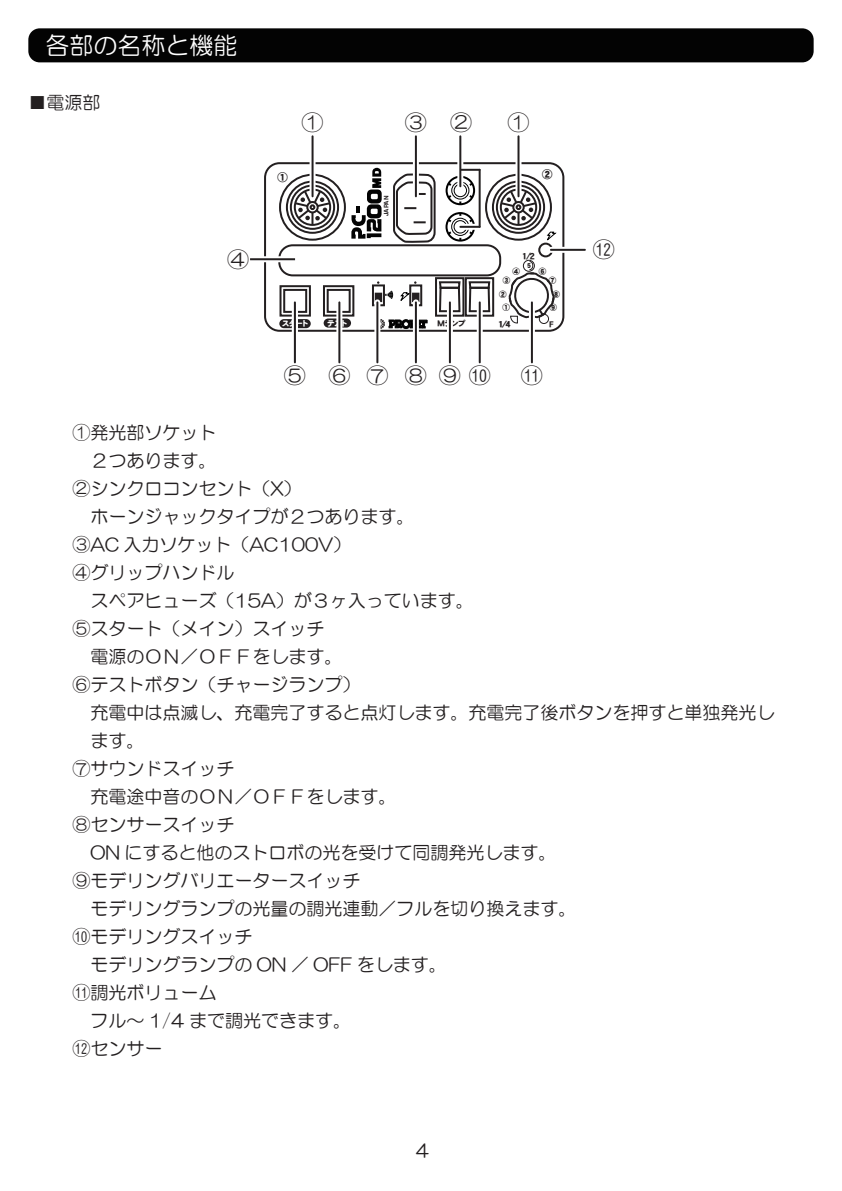
<style>
.page{position:relative;width:842px;height:1191px;background:#fff}
.page>*{position:absolute;margin:0;border:0;box-sizing:border-box;transform-origin:0 0}
.t1{font:24px "HG Maru Gothic MPRO";color:#fff}
.t2{font:20.8px "HG Maru Gothic MPRO";color:#231f20;scale:1.05 1}
.t3{font:18px "HG Maru Gothic MPRO";color:#231f20}
.t4{font:10.4px "HGP Heisei Kakugothictai W9";color:#231f20}
.t5{font:8px "HGP Heisei Kakugothictai W9";color:#231f20;scale:1.34 1}
.t6{font:8px "HGP Heisei Kakugothictai W9";color:#231f20;scale:1.24 1}
.t7{font:7.4px/13px "HGP Heisei Kakugothictai W9";color:#231f20;text-align:center}
.t8{font:7.4px "HGP Heisei Kakugothictai W9";color:#fff}
.t9{font:7.4px "HGP Heisei Kakugothictai W9";color:#231f20;scale:1.06 1}
.t10{font:7.4px "HGP Heisei Kakugothictai W9";color:#231f20;scale:1.25 1}
.t11{font:700 6.2px "Swiss 721 BT";color:#231f20}
</style>
<div class="page">
<div style="left:28px;top:28px;width:786px;height:34px;background:#030303;border-radius:11px"></div>
<div style="left:264px;top:162px;width:300px;height:170px;border:2px solid #231f20;border-radius:14px"></div>
<div style="left:278px;top:244px;width:223px;height:32px;border:2px solid #231f20;border-radius:13px"></div>
<div style="left:409px;top:284px;width:13px;height:22px;border:2px solid #231f20"></div>
<svg style="left:412px;top:293px;width:7px;height:9px"></svg>
<div style="left:372px;top:284px;width:13px;height:22px;border:2px solid #231f20"></div>
<svg style="left:375px;top:293px;width:7px;height:9px"></svg>
<div style="left:279px;top:285px;width:32px;height:31px;border:2px solid #231f20"></div>
<div style="left:283px;top:289px;width:24px;height:24px;border:2px solid #231f20"></div>
<div style="left:327px;top:289px;width:24px;height:24px;border:2px solid #231f20"></div>
<div style="left:323px;top:285px;width:31px;height:31px;border:2px solid #231f20"></div>
<div style="left:279px;top:174px;width:67px;height:67px;border:2px solid #231f20;border-radius:50%"></div>
<div style="left:286px;top:181px;width:53px;height:53px;border:2px solid #231f20;border-radius:50%"></div>
<div style="left:290px;top:185px;width:45px;height:45px;border:2px solid #231f20;border-radius:50%"></div>
<div style="left:294px;top:188px;width:37px;height:38px;border:2px solid #231f20;border-radius:50%"></div>
<svg style="left:293px;top:188px;width:39px;height:37px"></svg>
<div style="left:485px;top:174px;width:67px;height:67px;border:2px solid #231f20;border-radius:50%"></div>
<div style="left:492px;top:181px;width:53px;height:53px;border:2px solid #231f20;border-radius:50%"></div>
<div style="left:496px;top:185px;width:45px;height:45px;border:2px solid #231f20;border-radius:50%"></div>
<div style="left:500px;top:188px;width:37px;height:38px;border:2px solid #231f20;border-radius:50%"></div>
<svg style="left:499px;top:188px;width:39px;height:37px"></svg>
<div style="left:538px;top:243px;width:15px;height:14px;border:2px solid #231f20;border-radius:50%"></div>
<svg style="left:448px;top:217px;width:27px;height:19px"></svg>
<hr style="left:459px;top:213px;width:2px;height:28px;background:#000">
<svg style="left:449px;top:216px;width:22px;height:22px"></svg>
<div style="left:454px;top:220px;width:13px;height:13px;border:1px solid #000;border-radius:50%"></div>
<div style="left:451px;top:218px;width:18px;height:18px;border:1px solid #000;border-radius:50%"></div>
<div style="left:445px;top:212px;width:30px;height:30px;border:2px solid #000;border-radius:50%"></div>
<svg style="left:446px;top:181px;width:29px;height:19px"></svg>
<hr style="left:459px;top:177px;width:2px;height:27px;background:#000">
<svg style="left:449px;top:179px;width:22px;height:22px"></svg>
<div style="left:454px;top:184px;width:13px;height:13px;border:1px solid #000;border-radius:50%"></div>
<div style="left:451px;top:182px;width:18px;height:17px;border:1px solid #000;border-radius:50%"></div>
<div style="left:446px;top:176px;width:29px;height:29px;border:2px solid #000;border-radius:50%"></div>
<svg style="left:546px;top:231px;width:11px;height:10px"></svg>
<svg style="left:400px;top:292px;width:10px;height:10px"></svg>
<svg style="left:351px;top:168px;width:31px;height:71px"></svg>
<svg style="left:385px;top:290px;width:8px;height:9px"></svg>
<div style="left:435px;top:277px;width:29px;height:40px;border:2px solid #231f20"></div>
<div style="left:439px;top:287px;width:21px;height:25px;border:2px solid #231f20"></div>
<div style="left:439px;top:281px;width:21px;height:8px;border:2px solid #231f20"></div>
<div style="left:465px;top:277px;width:29px;height:40px;border:2px solid #231f20"></div>
<div style="left:469px;top:287px;width:21px;height:25px;border:2px solid #231f20"></div>
<div style="left:469px;top:281px;width:21px;height:8px;border:2px solid #231f20"></div>
<svg style="left:393px;top:174px;width:43px;height:69px"></svg>
<svg style="left:380px;top:319px;width:48px;height:11px"></svg>
<div style="left:539px;top:314px;width:10px;height:10px;border:1px solid #231f20;border-radius:50%"></div>
<div style="left:523px;top:260px;width:12px;height:11px;border:1px solid #231f20;border-radius:50%"></div>
<svg style="left:508px;top:261px;width:47px;height:62px"></svg>
<div style="left:279px;top:319px;width:32px;height:9px;background:#231f20;border-radius:5px"></div>
<div style="left:324px;top:318px;width:27px;height:9px;background:#231f20;border-radius:5px"></div>
<svg style="left:336px;top:302px;width:6px;height:60px"></svg>
<div style="left:413px;top:302px;width:6px;height:60px;background:#f4f4f4"></div>
<div style="left:447px;top:302px;width:6px;height:60px;background:#f5f4f4"></div>
<svg style="left:477px;top:302px;width:6px;height:60px"></svg>
<div style="left:529px;top:302px;width:6px;height:60px;background:#f6f6f6"></div>
<svg style="left:374px;top:302px;width:6px;height:60px"></svg>
<svg style="left:551px;top:247px;width:34px;height:6px"></svg>
<svg style="left:292px;top:302px;width:6px;height:60px"></svg>
<svg style="left:250px;top:256px;width:45px;height:6px"></svg>
<hr style="left:250px;top:258px;width:45px;height:2px;background:#231f20">
<hr style="left:338px;top:302px;width:2px;height:60px;background:#231f20">
<hr style="left:415px;top:302px;width:2px;height:60px;background:#231f20">
<hr style="left:449px;top:302px;width:2px;height:60px;background:#231f20">
<hr style="left:479px;top:302px;width:2px;height:60px;background:#231f20">
<hr style="left:531px;top:302px;width:2px;height:60px;background:#231f20">
<hr style="left:376px;top:302px;width:2px;height:60px;background:#231f20">
<hr style="left:551px;top:249px;width:34px;height:2px;background:#231f20">
<hr style="left:294px;top:302px;width:2px;height:60px;background:#231f20">
<svg style="left:310px;top:136px;width:6px;height:60px"></svg>
<hr style="left:312px;top:136px;width:2px;height:60px;background:#231f20">
<svg style="left:515px;top:136px;width:6px;height:60px"></svg>
<hr style="left:517px;top:136px;width:2px;height:60px;background:#231f20">
<svg style="left:457px;top:136px;width:6px;height:50px"></svg>
<div style="left:413px;top:136px;width:6px;height:60px;background:#f4f4f4"></div>
<hr style="left:415px;top:136px;width:2px;height:60px;background:#231f20">
<svg style="left:461px;top:167px;width:19px;height:6px"></svg>
<svg style="left:477px;top:171px;width:2px;height:53px"></svg>
<svg style="left:460px;top:224px;width:19px;height:6px"></svg>
<svg style="left:461px;top:169px;width:19px;height:2px"></svg>
<hr style="left:479px;top:170px;width:2px;height:57px;background:#231f20">
<hr style="left:460px;top:226px;width:20px;height:2px;background:#231f20">
<hr style="left:459px;top:136px;width:2px;height:50px;background:#231f20">
<h1 class="t1" style="left:45px;top:33px;width:193px">各部の名称と機能</h1>
<p class="t3" style="left:28px;top:93px;width:74px">■電源部</p>
<p class="t2" style="left:227px;top:249px;width:22px">④</p>
<p class="t2" style="left:302px;top:112px;width:22px">①</p>
<p class="t2" style="left:405px;top:112px;width:66px">③ ②</p>
<p class="t2" style="left:507px;top:112px;width:22px">①</p>
<p class="t4" style="left:277px;top:172px;width:12px">①</p>
<p class="t4" style="left:542px;top:169px;width:12px">②</p>
<p class="t11" style="left:383px;top:216px;width:22px;rotate:-90deg">JAPAN</p>
<p class="t8" style="left:282px;top:320px;width:28px">スタート</p>
<p class="t8" style="left:328px;top:319px;width:21px">テスト</p>
<p class="t6" style="left:522px;top:252px;width:12px">1/2</p>
<p class="t7" style="left:512px;top:265px;width:9px">④</p>
<p class="t7" style="left:539px;top:265px;width:9px">⑥</p>
<p class="t7" style="left:503px;top:274px;width:9px">③</p>
<p class="t7" style="left:549px;top:274px;width:13px">⑦<br>⑧<br>⑨</p>
<p class="t7" style="left:499px;top:288px;width:9px">②</p>
<p class="t7" style="left:503px;top:301px;width:9px">①</p>
<p class="t9" style="left:438px;top:319px;width:28px">Ｍランプ</p>
<p class="t10" style="left:549px;top:320px;width:5px">F</p>
<p class="t5" style="left:498px;top:320px;width:11px">1/4</p>
<p class="t2" style="left:284px;top:365px;width:22px">⑤</p>
<p class="t2" style="left:366px;top:365px;width:59px">⑦ ⑧</p>
<p class="t2" style="left:469px;top:365px;width:22px">⑩</p>
<p class="t2" style="left:328px;top:365px;width:22px">⑥</p>
<p class="t2" style="left:439px;top:365px;width:43px">⑨　</p>
<p class="t2" style="left:521px;top:365px;width:22px">⑪</p>
<p class="t2" style="left:593px;top:239px;width:22px">⑫</p>
<p class="t3" style="left:72px;top:423px;width:145px">①発光部ソケット</p>
<p class="t3" style="left:90px;top:451px;width:127px">２つあります。</p>
<p class="t3" style="left:72px;top:479px;width:231px">②シンクロコンセント（X）</p>
<p class="t3" style="left:90px;top:507px;width:325px">ホーンジャックタイプが２つあります。</p>
<p class="t3" style="left:72px;top:535px;width:280px">③AC 入力ソケット（AC100V）</p>
<p class="t3" style="left:72px;top:563px;width:199px">④グリップハンドル　　</p>
<p class="t3" style="left:90px;top:591px;width:385px">スペアヒューズ（15A）が３ヶ入っています。</p>
<p class="t3" style="left:72px;top:619px;width:253px">⑤スタート（メイン）スイッチ</p>
<p class="t3" style="left:90px;top:647px;width:253px">電源のＯＮ／ＯＦＦをします。</p>
<p class="t3" style="left:72px;top:675px;width:289px">⑥テストボタン（チャージランプ）</p>
<p class="t3" style="left:90px;top:703px;width:685px">充電中は点滅し、充電完了すると点灯します。充電完了後ボタンを押すと単独発光し</p>
<p class="t3" style="left:90px;top:731px;width:55px">ます。</p>
<p class="t3" style="left:72px;top:759px;width:163px">⑦サウンドスイッチ</p>
<p class="t3" style="left:90px;top:787px;width:307px">充電途中音のＯＮ／ＯＦＦをします。</p>
<p class="t3" style="left:72px;top:816px;width:163px">⑧センサースイッチ</p>
<p class="t3" style="left:90px;top:844px;width:468px">ON にすると他のストロボの光を受けて同調発光します。</p>
<p class="t3" style="left:72px;top:872px;width:289px">⑨モデリングバリエータースイッチ</p>
<p class="t3" style="left:90px;top:900px;width:487px">モデリングランプの光量の調光連動／フルを切り換えます。</p>
<p class="t3" style="left:72px;top:928px;width:181px">⑩モデリングスイッチ</p>
<p class="t3" style="left:90px;top:956px;width:358px">モデリングランプの ON ／ OFF をします。</p>
<p class="t3" style="left:72px;top:984px;width:145px">⑪調光ボリューム</p>
<p class="t3" style="left:90px;top:1012px;width:262px">フル～ 1/4 まで調光できます。</p>
<p class="t3" style="left:72px;top:1040px;width:91px">⑫センサー</p>
<p class="t3" style="left:416px;top:1141px;width:15px">4</p>
</div>
